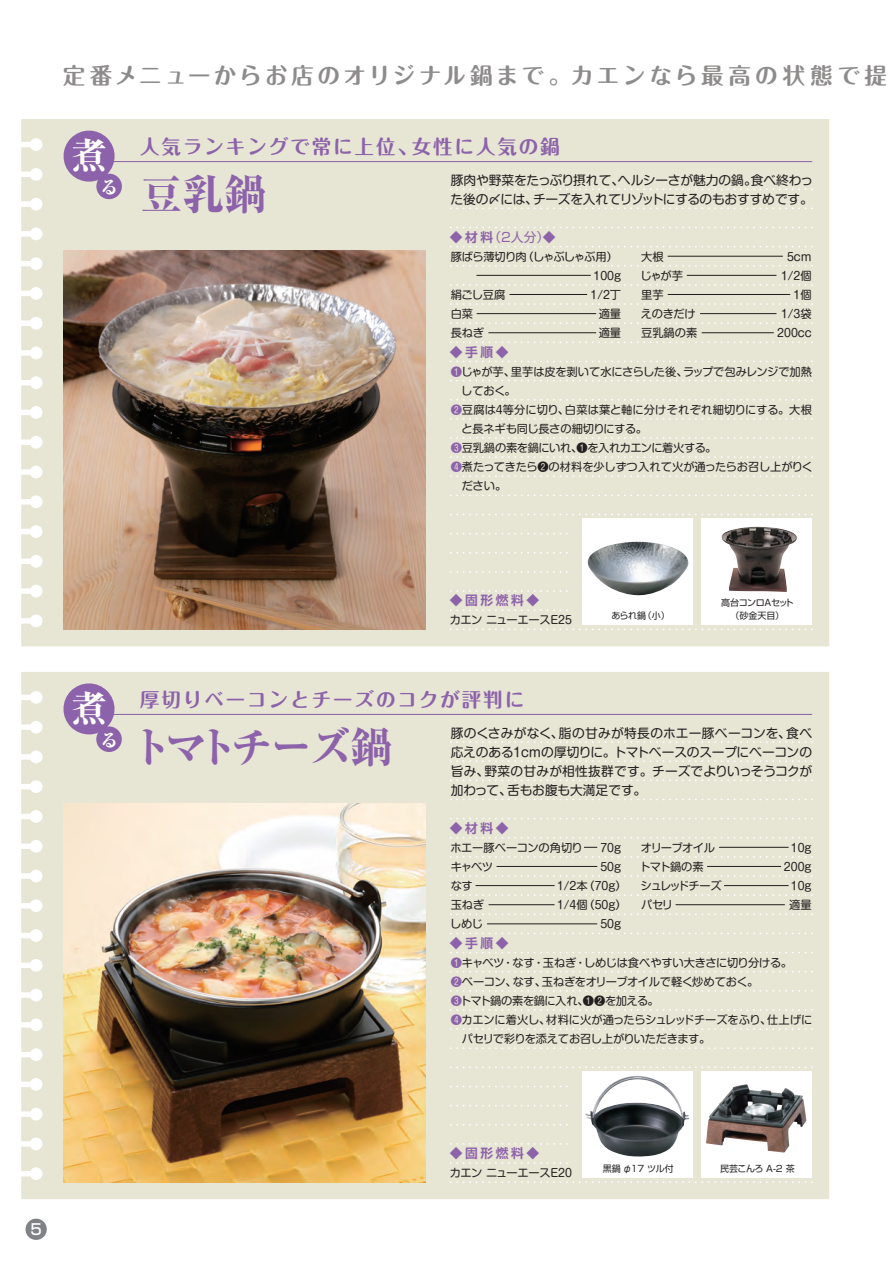
<style>
.page{position:relative;width:893px;height:1263px;background:#fff}
.page>*{position:absolute;margin:0;border:0;box-sizing:border-box;transform-origin:0 0}
.t1{font:800 42px "Ryumin Pr 5";letter-spacing:-.12em;color:#8c62aa}
.t2{font:800 42px "Ryumin Pr 5";letter-spacing:-.07em;color:#8c62aa}
.t3{font:800 36px "Ryumin Pro";color:#fff}
.t4{font:700 22.5px "Maru Fo Pro";letter-spacing:.155em;color:#8e8b8b}
.t5{font:700 19.5px "Maru Fo Pro";letter-spacing:.1em;color:#8c62aa}
.t6{font:800 18px "Ryumin Pro";color:#fff}
.t7{font:500 15px "Shin Go Pr 5";color:#fff}
.t8{font:12.75px/19.2px "Shin M Go Pro";letter-spacing:-.01em;color:#231f20;text-align:justify}
.t9{font:700 12.75px "Shin Go Pro De";letter-spacing:.2em;color:#8c62aa}
.t10{font:12.75px "Shin Go Pro";color:#8c62aa}
.t11{font:11.25px/19.2px "Shin M Go Pro";letter-spacing:-.02em;color:#231f20}
.t12{font:11.25px/19.2px "Shin M Go Pro";color:#231f20;text-align:right}
.t13{font:11.25px "Shin M Go Pro";letter-spacing:-.04em;color:#231f20}
.t14{font:11.25px/19.2px "Shin M Go Pro";letter-spacing:-.055em;color:#231f20}
.t15{font:11.25px "Shin M Go Pro";letter-spacing:-.045em;color:#231f20}
.t16{font:11.25px "Shin M Go Pro";letter-spacing:-.07em;color:#231f20}
.t17{font:9px/12.8px "Shin Go Pr 5";letter-spacing:-.035em;color:#231f20;text-align:center}
.s1{font-family:"Ryumin Pro";font-weight:800;font-size:36px;color:#fff}
.s2{font-family:"Hiragino UD Sans R Std N W4"}
.s3{font-family:"Shin Go Pro De";font-weight:700}
.s4{color:#8c62aa}
</style>
<div class="page">
<div style="left:21px;top:672px;width:808px;height:527px;background:#e7e5d4"></div>
<div style="left:21px;top:119px;width:808px;height:527px;background:#e7e5d4"></div>
<svg style="left:451px;top:741px;width:363px;height:2px"></svg>
<svg style="left:451px;top:760px;width:363px;height:2px"></svg>
<svg style="left:451px;top:779px;width:363px;height:2px"></svg>
<svg style="left:451px;top:798px;width:363px;height:2px"></svg>
<svg style="left:451px;top:818px;width:363px;height:1px"></svg>
<svg style="left:451px;top:837px;width:363px;height:2px"></svg>
<svg style="left:451px;top:856px;width:363px;height:2px"></svg>
<svg style="left:451px;top:875px;width:363px;height:2px"></svg>
<svg style="left:451px;top:894px;width:363px;height:2px"></svg>
<svg style="left:451px;top:913px;width:363px;height:2px"></svg>
<svg style="left:451px;top:932px;width:363px;height:2px"></svg>
<svg style="left:451px;top:952px;width:363px;height:1px"></svg>
<svg style="left:451px;top:971px;width:363px;height:1px"></svg>
<svg style="left:451px;top:990px;width:363px;height:2px"></svg>
<svg style="left:451px;top:1009px;width:363px;height:2px"></svg>
<svg style="left:451px;top:1028px;width:363px;height:2px"></svg>
<svg style="left:451px;top:1047px;width:363px;height:2px"></svg>
<svg style="left:451px;top:1066px;width:363px;height:2px"></svg>
<svg style="left:451px;top:1085px;width:117px;height:2px"></svg>
<svg style="left:451px;top:1105px;width:117px;height:1px"></svg>
<svg style="left:451px;top:1124px;width:117px;height:2px"></svg>
<svg style="left:451px;top:1143px;width:117px;height:2px"></svg>
<svg style="left:451px;top:1162px;width:117px;height:2px"></svg>
<svg style="left:451px;top:1181px;width:363px;height:2px"></svg>
<svg style="left:451px;top:188px;width:363px;height:2px"></svg>
<svg style="left:451px;top:207px;width:363px;height:2px"></svg>
<svg style="left:451px;top:227px;width:363px;height:1px"></svg>
<svg style="left:451px;top:246px;width:363px;height:2px"></svg>
<svg style="left:451px;top:265px;width:363px;height:2px"></svg>
<svg style="left:451px;top:284px;width:363px;height:2px"></svg>
<svg style="left:451px;top:303px;width:363px;height:2px"></svg>
<svg style="left:451px;top:322px;width:363px;height:2px"></svg>
<svg style="left:451px;top:341px;width:363px;height:2px"></svg>
<svg style="left:451px;top:361px;width:363px;height:1px"></svg>
<svg style="left:451px;top:380px;width:363px;height:1px"></svg>
<svg style="left:451px;top:399px;width:363px;height:2px"></svg>
<svg style="left:451px;top:418px;width:363px;height:2px"></svg>
<svg style="left:451px;top:437px;width:363px;height:2px"></svg>
<svg style="left:451px;top:456px;width:363px;height:2px"></svg>
<svg style="left:451px;top:475px;width:363px;height:2px"></svg>
<svg style="left:451px;top:494px;width:363px;height:2px"></svg>
<svg style="left:451px;top:514px;width:363px;height:1px"></svg>
<svg style="left:451px;top:533px;width:117px;height:2px"></svg>
<svg style="left:451px;top:552px;width:117px;height:2px"></svg>
<svg style="left:451px;top:571px;width:117px;height:2px"></svg>
<svg style="left:451px;top:590px;width:117px;height:2px"></svg>
<svg style="left:451px;top:609px;width:117px;height:2px"></svg>
<svg style="left:451px;top:628px;width:363px;height:2px"></svg>
<div style="left:26px;top:1219px;width:21px;height:21px;background:#808285;border-radius:50%"></div>
<hr style="left:108px;top:161px;width:704px;height:1px;background:#8c62aa">
<svg style="left:61px;top:128px;width:62px;height:72px;background:#b39abc"></svg>
<img style="left:64px;top:251px;width:361px;height:378px">
<div style="left:701px;top:519px;width:111px;height:106px;background:#fff"></div>
<img style="left:721px;top:527px;width:76px;height:65px">
<div style="left:701px;top:1071px;width:111px;height:107px;background:#fff"></div>
<hr style="left:719px;top:847px;width:70px;height:1px;background:#231f20">
<svg style="left:584px;top:847px;width:13px;height:1px"></svg>
<hr style="left:707px;top:866px;width:74px;height:1px;background:#231f20">
<hr style="left:724px;top:885px;width:65px;height:1px;background:#231f20">
<hr style="left:676px;top:904px;width:109px;height:1px;background:#231f20">
<hr style="left:108px;top:714px;width:704px;height:1px;background:#8c62aa">
<svg style="left:61px;top:681px;width:62px;height:72px;background:#b39abc"></svg>
<img style="left:64px;top:804px;width:361px;height:378px">
<div style="left:582px;top:1071px;width:111px;height:107px;background:#fff"></div>
<img style="left:706px;top:1084px;width:100px;height:68px">
<img style="left:585px;top:1076px;width:104px;height:81px">
<hr style="left:668px;top:294px;width:122px;height:1px;background:#231f20">
<hr style="left:476px;top:275px;width:115px;height:1px;background:#231f20">
<hr style="left:700px;top:313px;width:76px;height:1px;background:#231f20">
<hr style="left:702px;top:332px;width:72px;height:1px;background:#231f20">
<div style="left:582px;top:519px;width:111px;height:106px;background:#fff"></div>
<hr style="left:510px;top:294px;width:77px;height:1px;background:#231f20">
<hr style="left:687px;top:275px;width:89px;height:1px;background:#231f20">
<hr style="left:488px;top:332px;width:108px;height:1px;background:#231f20">
<hr style="left:668px;top:256px;width:115px;height:1px;background:#231f20">
<hr style="left:477px;top:313px;width:119px;height:1px;background:#231f20">
<img style="left:587px;top:542px;width:102px;height:53px">
<hr style="left:497px;top:866px;width:100px;height:1px;background:#231f20">
<hr style="left:476px;top:885px;width:79px;height:1px;background:#231f20">
<hr style="left:489px;top:904px;width:66px;height:1px;background:#231f20">
<hr style="left:487px;top:923px;width:110px;height:1px;background:#231f20">
<h3 class="t4" style="left:63px;top:58px;width:826px">定番メニューからお店のオリジナル鍋まで。カエンなら最高の状態で提</h3>
<h3 class="t5" style="left:71px;top:131px;width:490px"><span class="s1">煮</span> 人気ランキングで常に上位、女性に人気の鍋</h3>
<h3 class="t6" style="left:100px;top:173px;width:19px">る</h3>
<h1 class="t2" style="left:141px;top:162px;width:127px">豆乳鍋</h1>
<p class="t8" style="left:451px;top:169px;width:364px">豚肉や野菜をたっぷり摂れて、ヘルシーさが魅力の鍋。食べ終わった後の<span class="s2">〆</span>には、チーズを入れてリゾットにするのもおすすめです。</p>
<p class="t10" style="left:450px;top:227px;width:107px"><span class="s3">◆ 材料</span>（2人分）<span class="s3">◆</span></p>
<p class="t16" style="left:451px;top:247px;width:169px">豚ばら薄切り肉（しゃぶしゃぶ用）</p>
<p class="t11" style="left:451px;top:284px;width:56px">絹ごし豆腐白菜<br>長ねぎ</p>
<p class="t12" style="left:591px;top:265px;width:32px">100g<br>1/2丁適量適量</p>
<p class="t9" style="left:450px;top:341px;width:60px">◆手順◆</p>
<p class="t11" style="left:641px;top:245px;width:58px">大根<br>じゃが芋<br>里芋<br>えのきだけ豆乳鍋の素</p>
<p class="t12" style="left:777px;top:246px;width:36px">5cm<br>1/2個<br>1個<br>1/3袋<br>200cc</p>
<p class="t11" style="left:451px;top:360px;width:363px"><span class="s4">❶</span>じゃが芋、里芋は皮を剥いて水にさらした後、ラップで包みレンジで加熱</p>
<p class="t11" style="left:461px;top:380px;width:56px">しておく。</p>
<p class="t12" style="left:451px;top:399px;width:363px"><span class="s4">❷</span>豆腐は4等分に切り、白菜は葉と軸に分けそれぞれ細切りにする。大根</p>
<p class="t11" style="left:461px;top:418px;width:187px">と長ネギも同じ長さの細切りにする。</p>
<p class="t13" style="left:451px;top:439px;width:267px"><span class="s4">❸</span>豆乳鍋の素を鍋にいれ、❶を入れカエンに着火する。</p>
<p class="t11" style="left:451px;top:456px;width:364px"><span class="s4">❹</span>煮たってきたら❷の材料を少しずつ入れて火が通ったらお召し上がりく</p>
<p class="t11" style="left:462px;top:475px;width:46px">ださい。</p>
<p class="t9" style="left:450px;top:590px;width:91px">◆固形燃料◆</p>
<p class="t11" style="left:450px;top:609px;width:124px">カエン ニューエースE25</p>
<p class="t17" style="left:611px;top:608px;width:60px">あられ鍋（小）</p>
<p class="t17" style="left:721px;top:595px;width:74px">高台コンロAセット（砂金天目）</p>
<h2 class="t3" style="left:71px;top:680px;width:37px">煮</h2>
<h3 class="t6" style="left:100px;top:726px;width:19px">る</h3>
<h3 class="t5" style="left:140px;top:684px;width:386px">厚切りベーコンとチーズのコクが評判に</h3>
<p class="t8" style="left:451px;top:722px;width:363px">豚のくさみがなく、脂の甘みが特長のホエー豚ベーコンを、食べ応えのある1cmの厚切りに。トマトベースのスープにベーコンの旨み、野菜の甘みが相性抜群です。チーズでよりいっそうコクが加わって、舌もお腹も大満足です。</p>
<h1 class="t1" style="left:130px;top:714px;width:264px">トマトチーズ鍋</h1>
<p class="t9" style="left:450px;top:818px;width:60px">◆材料◆</p>
<p class="t11" style="left:450px;top:836px;width:134px">ホエー豚ベーコンの角切りキャベツ<br>なす<br>玉ねぎ<br>しめじ</p>
<p class="t14" style="left:639px;top:836px;width:84px">オリーブオイルトマト鍋の素<br>シュレッドチーズパセリ</p>
<p class="t11" style="left:600px;top:837px;width:22px">70g</p>
<p class="t11" style="left:600px;top:856px;width:22px">50g</p>
<p class="t11" style="left:557px;top:875px;width:71px">1/2本（70g）</p>
<p class="t11" style="left:557px;top:894px;width:71px">1/4個（50g）</p>
<p class="t11" style="left:600px;top:913px;width:22px">50g</p>
<p class="t9" style="left:450px;top:932px;width:60px">◆手順◆</p>
<p class="t12" style="left:784px;top:837px;width:29px">10g<br>200g<br>10g適量</p>
<p class="t11" style="left:451px;top:951px;width:343px"><span class="s4">❶</span>キャベツ・なす・玉ねぎ・しめじは食べやすい大きさに切り分ける。</p>
<p class="t11" style="left:451px;top:971px;width:309px"><span class="s4">❷</span>ベーコン、なす、玉ねぎをオリーブオイルで軽く炒めておく。</p>
<p class="t15" style="left:451px;top:992px;width:210px"><span class="s4">❸</span>トマト鍋の素を鍋に入れ、❶❷を加える。</p>
<p class="t11" style="left:451px;top:1009px;width:363px"><span class="s4">❹</span>カエンに着火し、材料に火が通ったらシュレッドチーズをふり、仕上げに</p>
<p class="t11" style="left:462px;top:1028px;width:250px">パセリで彩りを添えてお召し上がりいただきます。</p>
<h3 class="t7" style="left:31px;top:1217px;width:13px">5</h3>
<p class="t9" style="left:450px;top:1143px;width:91px">◆固形燃料◆</p>
<p class="t11" style="left:450px;top:1162px;width:124px">カエン ニューエースE20</p>
<p class="t17" style="left:603px;top:1161px;width:72px">黒鍋 φ17 ツル付</p>
<p class="t17" style="left:720px;top:1161px;width:76px">民芸こんろ A-2 茶</p>
</div>
